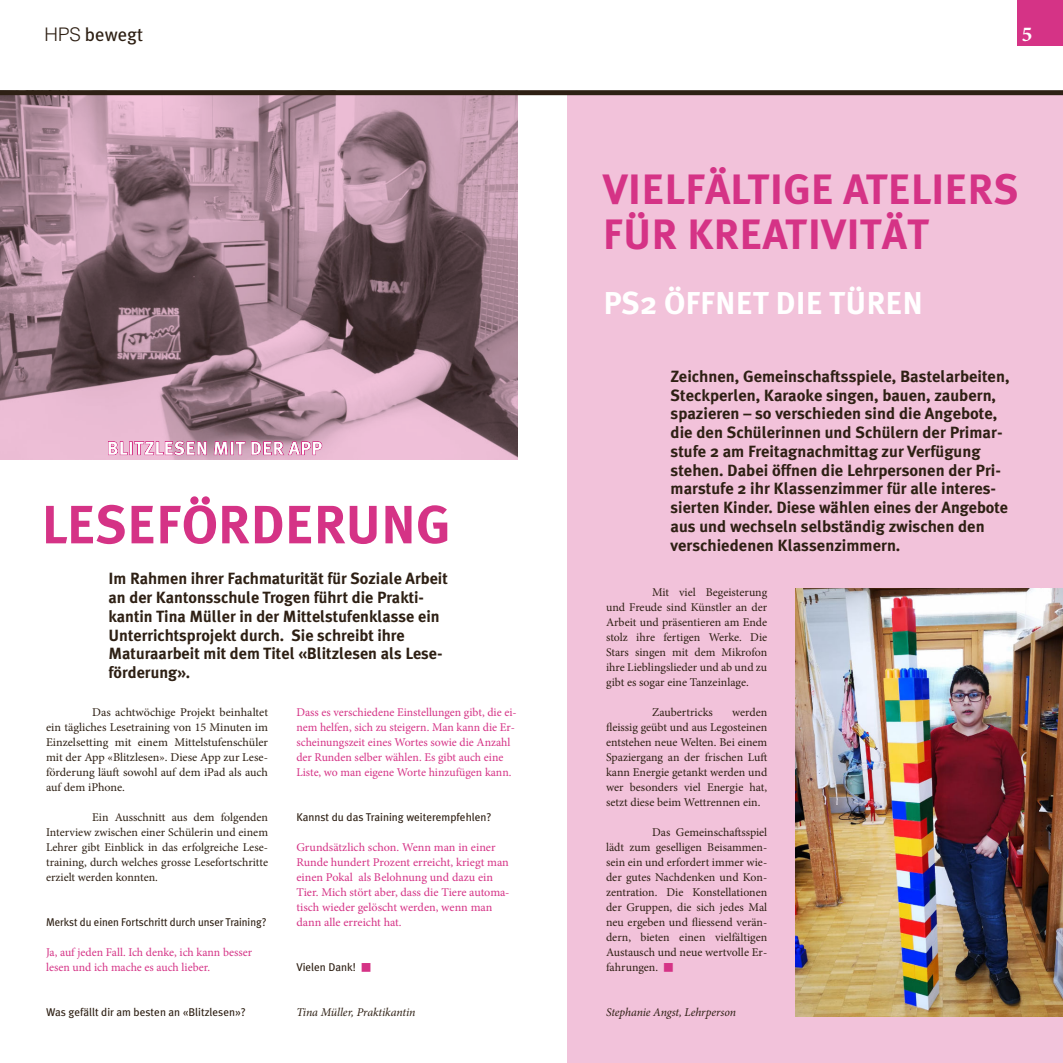
<style>
.page{position:relative;width:1063px;height:1063px;background:#fff}
.page>*{position:absolute;margin:0;border:0;box-sizing:border-box;transform-origin:0 0}
.t1{font:700 53.88px "Meta Plus";color:#d53386}
.t2{font:700 42.5px/45.4px "Meta Plus";color:#d53386}
.t3{font:700 31.62px "Meta Plus";color:#fff}
.t4{font:700 21.25px "Minion Pro";color:#fff}
.t5{font:700 18.75px "Meta Plus";letter-spacing:.02em;color:#fff}
.t6{font:18.75px "Meta Plus";color:#2e2014}
.t7{font:700 16.25px/18.8px "Meta Plus";color:#2e2014}
.t8{font:11.88px/15px "Minion Pro";color:#2e2014;text-align:justify}
.t9{font:11.88px/15px "Minion Pro";color:#d53386}
.t10{font:italic 11.88px "Minion Pro";letter-spacing:-.01em;color:#2e2014}
.t11{font:11.25px "Meta Plus";color:#2e2014}
.t12{font:11.25px "Meta Plus";color:#2e2014;scale:.96 1}
.s1{font-family:"Helvetica LT Std";font-weight:300}
</style>
<div class="page">
<div style="left:567px;top:91px;width:496px;height:972px;background:#f2c2da"></div>
<img style="left:0;top:95px;width:517px;height:364px">
<div style="left:1017px;top:0;width:46px;height:46px;background:#d53386"></div>
<div style="left:0;top:90px;width:1063px;height:5px;background:#2e2014"></div>
<svg style="left:108px;top:441px;width:99px;height:14px"></svg>
<svg style="left:214px;top:441px;width:108px;height:14px;background:#cd8cad"></svg>
<img style="left:795px;top:589px;width:268px;height:428px">
<h3 class="t6" style="left:45px;top:26px;width:100px"><span class="s1">HPS</span> bewegt</h3>
<h3 class="t4" style="left:1022px;top:26px;width:12px">5</h3>
<h2 class="t2" style="left:603px;top:169px;width:418px">VIELFÄLTIGE ATELIERS<br>FÜR KREATIVITÄT</h2>
<h3 class="t5" style="left:107px;top:440px;width:217px">BLITZLESEN MIT DER APP</h3>
<h1 class="t1" style="left:42px;top:500px;width:411px">LESEFÖRDERUNG</h1>
<p class="t7" style="left:109px;top:570px;width:341px">Im Rahmen ihrer Fachmaturität für Soziale Arbeit an der Kantonsschule Trogen führt die Prakti&shy;kantin Tina Müller in der Mittelstufenklasse ein Unterrichtsprojekt durch. Sie schreibt ihre Maturaarbeit mit dem Titel «Blitzlesen als Lese&shy;förderung».</p>
<p class="t8" style="left:46px;top:706px;width:224px;text-indent:46px">Das achtwöchige Projekt beinhaltet ein tägliches Lesetraining von 15 Minuten im Einzelsetting mit einem Mittelstufenschüler mit der App «Blitzlesen». Diese App zur Lese‐ förderung läuft sowohl auf dem iPad als auch auf dem iPhone.</p>
<p class="t8" style="left:46px;top:811px;width:224px;text-indent:46px">Ein Ausschnitt aus dem folgenden Interview zwischen einer Schülerin und einem Lehrer gibt Einblick in das erfolgreiche Lese‐ training, durch welches grosse Lesefortschritte erzielt werden konnten.</p>
<p class="t12" style="left:46px;top:917px;width:231px">Merkst du einen Fortschritt durch unser Training?</p>
<p class="t9" style="left:46px;top:946px;width:208px">Ja, auf jeden Fall. Ich denke, ich kann besser lesen und ich mache es auch lieber.</p>
<p class="t11" style="left:46px;top:1007px;width:201px">Was gefällt dir am besten an «Blitzlesen»?</p>
<p class="t9" style="left:296px;top:706px;width:222px">Dass es verschiedene Einstellungen gibt, die ei‐ nem helfen, sich zu steigern. Man kann die Er‐ scheinungszeit eines Wortes sowie die Anzahl der Runden selber wählen. Es gibt auch eine Liste, wo man eigene Worte hinzufügen kann.</p>
<p class="t11" style="left:296px;top:812px;width:197px">Kannst du das Training weiterempfehlen?</p>
<p class="t9" style="left:296px;top:841px;width:215px">Grundsätzlich schon. Wenn man in einer Runde hundert Prozent erreicht, kriegt man einen Pokal als Belohnung und dazu ein Tier. Mich stört aber, dass die Tiere automa‐ tisch wieder gelöscht werden, wenn man dann alle erreicht hat.</p>
<p class="t11" style="left:296px;top:962px;width:61px">Vielen Dank!</p>
<p class="t10" style="left:296px;top:1008px;width:121px">Tina Müller, Praktikantin</p>
<h3 class="t3" style="left:603px;top:289px;width:321px">PS2 ÖFFNET DIE TÜREN</h3>
<p class="t7" style="left:671px;top:368px;width:340px">Zeichnen, Gemeinschaftsspiele, Bastelarbeiten, Steckperlen, Karaoke singen, bauen, zaubern, spazieren – so verschieden sind die Angebote, die den Schülerinnen und Schülern der Primar&shy;stufe 2 am Freitagnachmittag zur Verfügung stehen. Dabei öffnen die Lehrpersonen der Pri&shy;marstufe 2 ihr Klassenzimmer für alle interes&shy;sierten Kinder. Diese wählen eines der Angebote aus und wechseln selbständig zwischen den verschiedenen Klassenzimmern.</p>
<p class="t8" style="left:606px;top:586px;width:163px;text-indent:46px">Mit viel Begeisterung und Freude sind Künstler an der Arbeit und präsentieren am Ende stolz ihre fertigen Werke. Die Stars singen mit dem Mikrofon ihre Lieblingslieder und ab und zu gibt es sogar eine Tanzeinlage.</p>
<p class="t8" style="left:652px;top:706px;width:62px">Zaubertricks</p>
<p class="t8" style="left:606px;top:706px;width:163px;text-indent:126px">werden fleissig geübt und aus Legosteinen entstehen neue Welten. Bei einem Spaziergang an der frischen Luft kann Energie getankt werden und wer besonders viel Energie hat, setzt diese beim Wettrennen ein.</p>
<p class="t8" style="left:606px;top:826px;width:163px;text-indent:46px">Das Gemeinschaftsspiel lädt zum geselligen Beisammen‐ sein ein und erfordert immer wie‐ der gutes Nachdenken und Kon‐ zentration. Die Konstellationen der Gruppen, die sich jedes Mal neu ergeben und fliessend verän‐ dern, bieten einen vielfältigen Austausch und neue wertvolle Er‐ fahrungen.</p>
<p class="t10" style="left:606px;top:1008px;width:132px">Stephanie Angst, Lehrperson</p>
</div>
